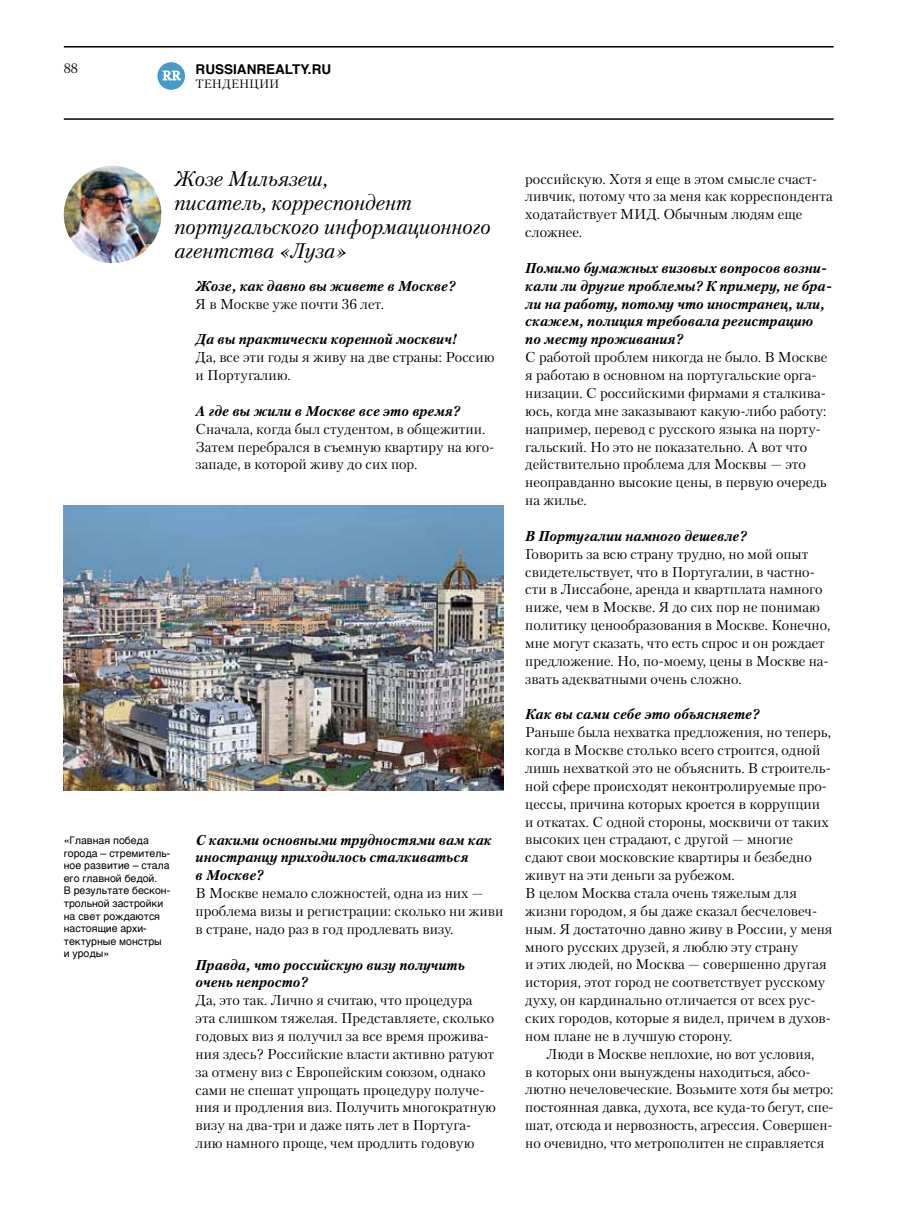
<style>
.page{position:relative;width:923px;height:1212px;background:#fff}
.page>*{position:absolute;margin:0;border:0;box-sizing:border-box;transform-origin:0 0}
.t1{font:italic 21px/24px "Petersburg TF";color:#000}
.t2{font:14.25px/17.9px "Petersburg TF";color:#000}
.t3{font:italic 700 14.25px/17.9px "Petersburg TF";color:#000}
.t4{font:700 13.5px "Helvetica TF";color:#000}
.t5{font:13.5px "Petersburg TF";color:#000}
.t6{font:12.6px "Petersburg TF";color:#fff}
.t7{font:12px "Petersburg TF";color:#000}
.t8{font:10.5px/12.6px "Helvetica TF";color:#000}
</style>
<div class="page">
<hr style="left:64px;top:118px;width:769px;height:2px;background:#000">
<hr style="left:64px;top:46px;width:769px;height:2px;background:#000">
<div style="left:157px;top:62px;width:28px;height:28px;background:#479bc8;border-radius:50%"></div>
<svg style="left:163px;top:71px;width:18px;height:9px"></svg>
<img style="left:64px;top:166px;width:97px;height:97px;border-radius:49px">
<img style="left:64px;top:505px;width:440px;height:286px">
<p class="t5" style="left:64px;top:60px;width:16px">88</p>
<p class="t4" style="left:196px;top:58px;width:137px">RUSSIANREALTY.RU</p>
<p class="t7" style="left:196px;top:77px;width:85px">тенденции</p>
<p class="t6" style="left:162px;top:68px;width:20px">RR</p>
<h1 class="t1" style="left:174px;top:166px;width:318px">Жозе Мильязеш,<br>писатель, корреспондент португальского информационного агентства «Луза»</h1>
<p class="t3" style="left:196px;top:276px;width:261px">Жозе, как давно вы живете в Москве?</p>
<p class="t2" style="left:196px;top:295px;width:190px">Я в Москве уже почти 36 лет.</p>
<p class="t3" style="left:196px;top:330px;width:262px">Да вы практически коренной москвич!</p>
<p class="t2" style="left:196px;top:348px;width:300px">Да, все эти годы я живу на две страны: Россию и Португалию.</p>
<p class="t3" style="left:196px;top:401px;width:266px">А где вы жили в Москве все это время?</p>
<p class="t2" style="left:196px;top:420px;width:298px">Сначала, когда был студентом, в общежитии.<br>Затем перебрался в съемную квартиру на юго&shy;западе, в которой живу до сих пор.</p>
<p class="t8" style="left:64px;top:834px;width:108px">«Главная победа города – стремитель&shy;ное развитие – стала его главной бедой.<br>В результате бескон&shy;трольной застройки на свет рождаются настоящие архи&shy;тектурные монстры и уроды»</p>
<p class="t3" style="left:196px;top:830px;width:298px">С какими основными трудностями вам как иностранцу приходилось сталкиваться<br>в Москве?</p>
<p class="t2" style="left:196px;top:884px;width:309px">В Москве немало сложностей, одна из них — проблема визы и регистрации: сколько ни живи в стране, надо раз в год продлевать визу.</p>
<p class="t3" style="left:196px;top:955px;width:271px">Правда, что российскую визу получить очень непросто?</p>
<p class="t2" style="left:196px;top:991px;width:302px">Да, это так. Лично я считаю, что процедура<br>эта слишком тяжелая. Представляете, сколько годовых виз я получил за все время прожива‑ ния здесь? Российские власти активно ратуют за отмену виз с Европейским союзом, однако сами не спешат упрощать процедуру получе‑ ния и продления виз. Получить многократную визу на два-три и даже пять лет в Португа‑ лию намного проще, чем продлить годовую</p>
<p class="t2" style="left:525px;top:169px;width:309px">российскую. Хотя я еще в этом смысле счаст‑ ливчик, потому что за меня как корреспондента ходатайствует МИД . Обычным людям еще сложнее.</p>
<p class="t3" style="left:525px;top:258px;width:308px">Помимо бумажных визовых вопросов возни&shy;кали ли другие проблемы? К примеру, не бра&shy;ли на работу, потому что иностранец, или, скажем, полиция требовала регистрацию по месту проживания?</p>
<p class="t2" style="left:525px;top:348px;width:303px">С работой проблем никогда не было. В Москве я работаю в основном на португальские орга‑ низации. С российскими фирмами я сталкива‑ юсь, когда мне заказывают какую-либо работу: например, перевод с русского языка на порту‑ гальский. Но это не показательно. А вот что действительно проблема для Москвы — это неоправданно высокие цены, в первую очередь на жилье.</p>
<p class="t3" style="left:525px;top:526px;width:223px">В Португалии намного дешевле?</p>
<p class="t2" style="left:525px;top:544px;width:306px">Говорить за всю страну трудно, но мой опыт свидетельствует, что в Португалии, в частно‑ сти в Лиссабоне, аренда и квартплата намного ниже, чем в Москве. Я до сих пор не понимаю политику ценообразования в Москве. Конечно, мне могут сказать, что есть спрос и он рождает предложение. Но, по-моему, цены в Москве на‑ звать адекватными очень сложно.</p>
<p class="t3" style="left:525px;top:705px;width:235px">Как вы сами себе это объясняете?</p>
<p class="t2" style="left:525px;top:723px;width:309px">Раньше была нехватка предложения, но теперь, когда в Москве столько всего строится, одной лишь нехваткой это не объяснить. В строитель‑ ной сфере происходят неконтролируемые про‑ цессы, причина которых кроется в коррупции<br>и откатах. С одной стороны, москвичи от таких высоких цен страдают, с другой — многие сдают свои московские квартиры и безбедно живут на эти деньги за рубежом.<br>В целом Москва стала очень тяжелым для жизни городом, я бы даже сказал бесчеловеч‑ ным. Я достаточно давно живу в России, у меня много русских друзей, я люблю эту страну<br>и этих людей, но Москва — совершенно другая история, этот город не соответствует русскому духу, он кардинально отличается от всех рус‑ ских городов, которые я видел, причем в духов‑ ном плане не в лучшую сторону.</p>
<p class="t2" style="left:525px;top:1044px;width:310px;text-indent:21px">Люди в Москве неплохие, но вот условия,<br>в которых они вынуждены находиться, абсо‑ лютно нечеловеческие. Возьмите хотя бы метро: постоянная давка, духота, все куда-то бегут, спе‑ шат, отсюда и нервозность, агрессия. Совершен‑ но очевидно, что метрополитен не справляется</p>
</div>
